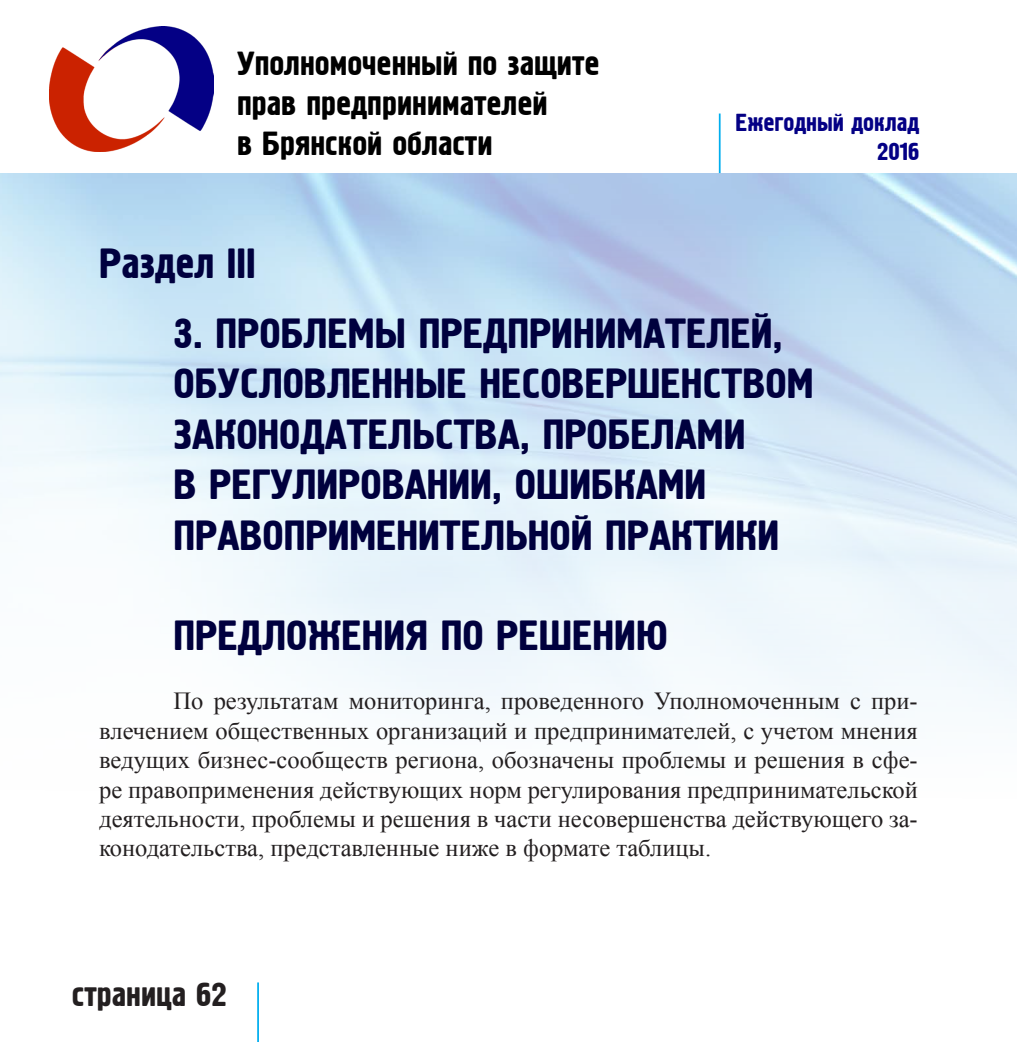
<style>
.page{position:relative;width:1017px;height:1042px;background:#fff}
.page>*{position:absolute;margin:0;border:0;box-sizing:border-box;transform-origin:0 0}
.подпункт{font:42px "Hermes";color:#00003e}
.раздел{font:42px "Hermes";color:#00003e}
.t1{font:33.25px/39.9px "Hermes";color:#000}
.t2{font:33.25px "Hermes";color:#231f20}
.t3{font:24.5px/29.4px "Times New Roman";color:#231f20;text-align:justify}
.t4{font:24.5px/29.4px "Hermes";color:#040085;text-align:right}
</style>
<div class="page">
<hr style="left:719px;top:113px;width:2px;height:60px;background:#00aeef">
<hr style="left:257px;top:982px;width:2px;height:60px;background:#00aeef">
<img style="left:49px;top:26px;width:164px;height:125px">
<h2 class="t1" style="left:237px;top:44px;width:364px">Уполномоченный по защите прав предпринимателей<br>в Брянской области</h2>
<p class="t4" style="left:735px;top:108px;width:185px">Ежегодный доклад<br>2016</p>
<p class="раздел" style="left:99px;top:240px;width:158px">Раздел III</p>
<p class="подпункт" style="left:174px;top:310px;width:611px">3. ПРОБЛЕМЫ ПРЕДПРИНИМАТЕЛЕЙ,</p>
<p class="подпункт" style="left:174px;top:360px;width:641px">ОБУСЛОВЛЕННЫЕ НЕСОВЕРШЕНСТВОМ</p>
<p class="подпункт" style="left:174px;top:411px;width:573px">ЗАКОНОДАТЕЛЬСТВА, ПРОБЕЛАМИ</p>
<p class="подпункт" style="left:174px;top:461px;width:534px">В РЕГУЛИРОВАНИИ, ОШИБКАМИ</p>
<p class="подпункт" style="left:174px;top:512px;width:607px">ПРАВОПРИМЕНИТЕЛЬНОЙ ПРАКТИКИ</p>
<p class="подпункт" style="left:174px;top:612px;width:496px">ПРЕДЛОЖЕНИЯ ПО РЕШЕНИЮ</p>
<p class="t3" style="left:99px;top:686px;width:820px;text-indent:74px">По результатам мониторинга, проведенного Уполномоченным с при&shy;влечением общественных организаций и предпринимателей, с учетом мнения ведущих бизнес-сообществ региона, обозначены проблемы и решения в сфе&shy;ре правоприменения действующих норм регулирования предпринимательской деятельности, проблемы и решения в части несовершенства действующего за&shy;конодательства, представленные ниже в формате таблицы.</p>
<h2 class="t2" style="left:72px;top:976px;width:156px">страница 62</h2>
</div>
